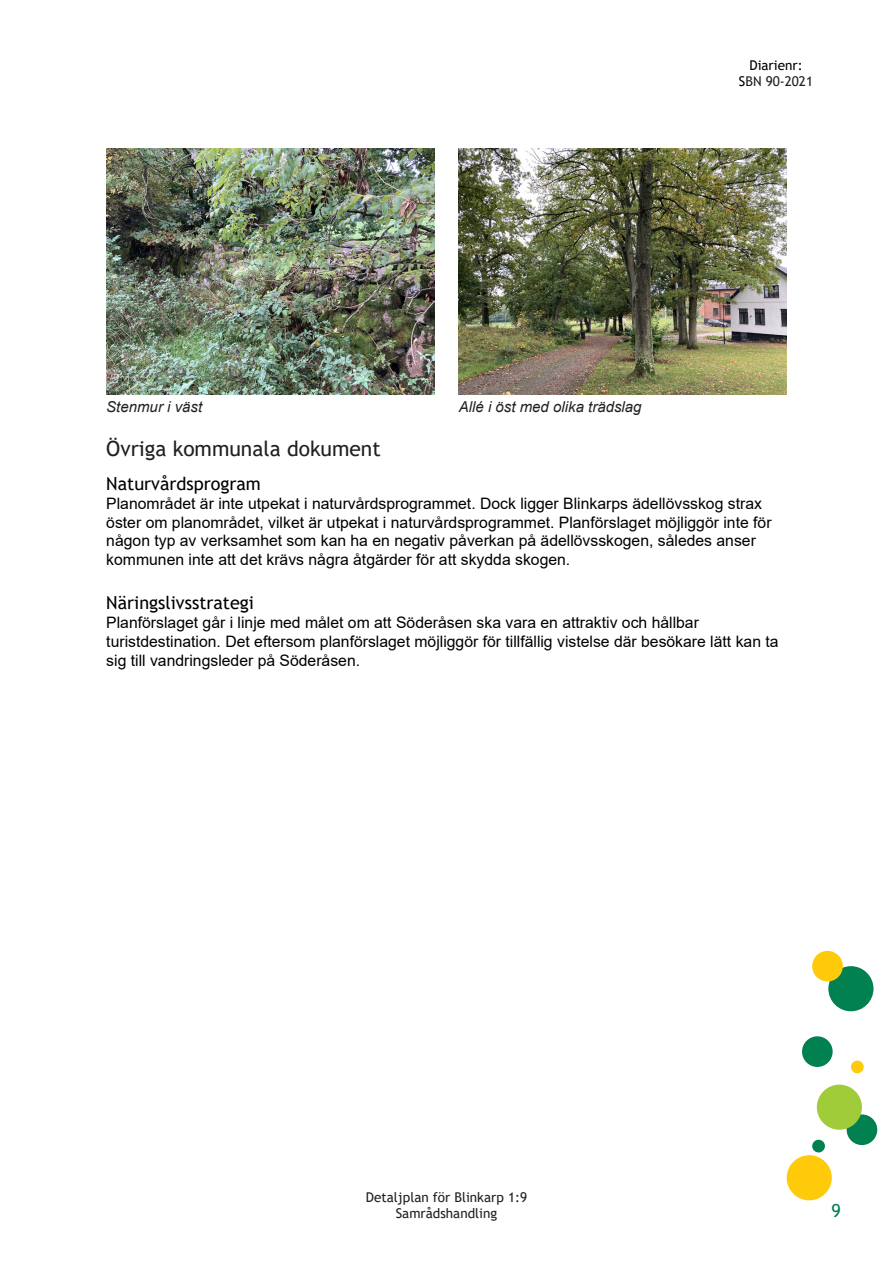
<style>
.page{position:relative;width:893px;height:1263px;background:#fff}
.page>*{position:absolute;margin:0;border:0;box-sizing:border-box;transform-origin:0 0}
._2__Underrubrik{font:21px "Trebuchet MS";color:#231f20}
._3__Tredjerubrik{font:18px "Trebuchet MS";color:#000001}
.t1{font:18px "Trebuchet MS";color:#00814f}
.Brödtext{font:15.75px/18.9px "Arial";color:#000001}
.Brödtext-2{font:italic 15px "Arial";color:#231f20}
.t2{font:13.5px/16.2px "Trebuchet MS";color:#231f20;text-align:center}
.t3{font:13.5px/16.2px "Trebuchet MS";color:#000;text-align:center}
.s1{color:#231f20}
</style>
<div class="page">
<div style="left:847px;top:1114px;width:30px;height:31px;background:#00814f;border-radius:50%"></div>
<div style="left:812px;top:1140px;width:13px;height:12px;background:#00814f;border-radius:50%"></div>
<div style="left:787px;top:1155px;width:45px;height:45px;background:#feca0a;border-radius:50%"></div>
<div style="left:851px;top:1060px;width:13px;height:13px;background:#feca0a;border-radius:50%"></div>
<div style="left:828px;top:966px;width:45px;height:45px;background:#00814f;border-radius:50%"></div>
<div style="left:802px;top:1036px;width:31px;height:31px;background:#00814f;border-radius:50%"></div>
<div style="left:812px;top:951px;width:31px;height:30px;background:#feca0a;border-radius:50%"></div>
<div style="left:817px;top:1084px;width:45px;height:46px;background:#a1cc3a;border-radius:50%"></div>
<img style="left:459px;top:149px;width:328px;height:246px">
<img style="left:106px;top:149px;width:328px;height:246px">
<p class="t3" style="left:739px;top:57px;width:76px">Diarienr:<br>S<span class="s1">BN 90-2021</span></p>
<p class="Brödtext-2" style="left:106px;top:397px;width:97px">Stenmur i väst</p>
<p class="Brödtext-2" style="left:459px;top:397px;width:184px">Allé i öst med olika trädslag</p>
<p class="_2__Underrubrik" style="left:106px;top:435px;width:276px">Övriga kommunala dokument</p>
<p class="_3__Tredjerubrik" style="left:106px;top:472px;width:156px">Naturvårdsprogram</p>
<p class="Brödtext" style="left:106px;top:493px;width:667px">Planområdet är inte utpekat i naturvårdsprogrammet. Dock ligger Blinkarps ädellövsskog strax öster om planområdet, vilket är utpekat i naturvårdsprogrammet. Planförslaget möjliggör inte för någon typ av verksamhet som kan ha en negativ påverkan på ädellövsskogen, således anser kommunen inte att det krävs några åtgärder för att skydda skogen.</p>
<p class="_3__Tredjerubrik" style="left:106px;top:592px;width:149px">Näringslivsstrategi</p>
<p class="Brödtext" style="left:106px;top:613px;width:674px">Planförslaget går i linje med målet om att Söderåsen ska vara en attraktiv och hållbar turistdestination. Det eftersom planförslaget möjliggör för tillfällig vistelse där besökare lätt kan ta sig till vandringsleder på Söderåsen.</p>
<p class="t2" style="left:366px;top:1189px;width:163px">Detaljplan för Blinkarp 1:9<br>Samrådshandling</p>
<p class="t1" style="left:831px;top:1199px;width:11px">9</p>
</div>
